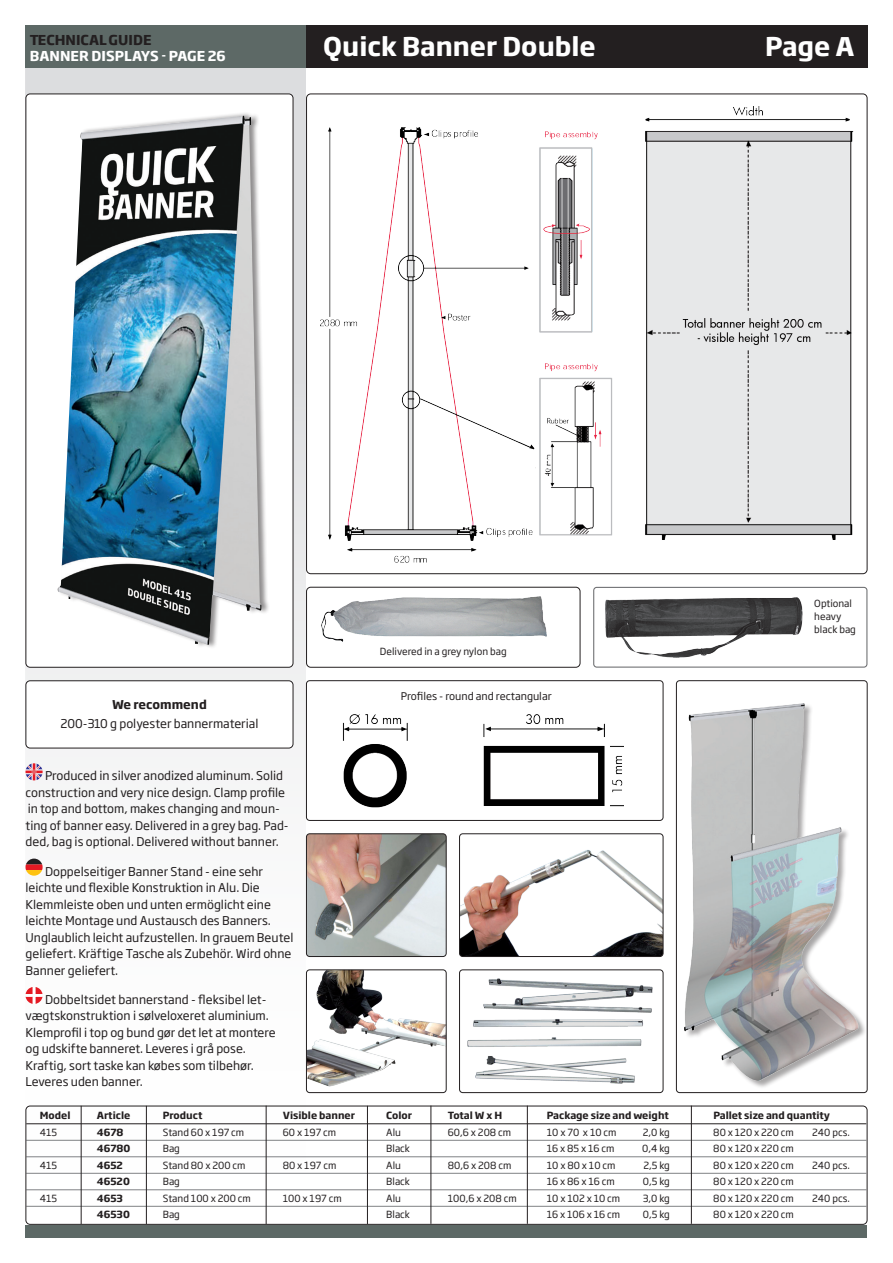
<style>
.page{position:relative;width:893px;height:1263px;background:#fff}
.page>*{position:absolute;margin:0;border:0;box-sizing:border-box;transform-origin:0 0}
.t1{font:700 25.5px "Soho Gothic Pro";color:#fff}
.t2{font:700 13.5px "Soho Gothic Pro";letter-spacing:.005em;color:#fff}
.t3{font:700 13.5px "Soho Gothic Pro";letter-spacing:.005em;color:#231f20}
.t4{font:12px/16.5px "Soho Gothic Pro";color:#231f20}
.t5{font:700 12px "Soho Gothic Pro";color:#231f20}
.t6{font:10.5px "Soho Gothic Pro";color:#231f20}
.t7{font:9.75px/12.8px "Soho Gothic Pro";color:#231f20}
.t8{font:700 9.75px "Soho Gothic Pro";color:#231f20}
</style>
<div class="page">
<div style="left:306px;top:26px;width:561px;height:42px;background:#231f20"></div>
<div style="left:26px;top:26px;width:280px;height:42px;background:#5d6966"></div>
<div style="left:26px;top:68px;width:280px;height:1157px;background:linear-gradient(to bottom,#d6d8da,#fff)"></div>
<div style="left:26px;top:1225px;width:841px;height:12px;background:#5d6966"></div>
<img style="left:306px;top:970px;width:140px;height:116px">
<div style="left:306px;top:969px;width:140px;height:124px;border:1px solid #231f20;border-radius:3px"></div>
<div style="left:306px;top:680px;width:357px;height:141px;border:1px solid #231f20;border-radius:3px"></div>
<img style="left:306px;top:834px;width:140px;height:122px">
<div style="left:306px;top:833px;width:140px;height:124px;border:1px solid #231f20;border-radius:3px"></div>
<div style="left:26px;top:94px;width:267px;height:573px;background:#fff;border-radius:4px"></div>
<div style="left:26px;top:94px;width:267px;height:574px;border:1px solid #231f20;border-radius:4px"></div>
<svg style="left:26px;top:763px;width:17px;height:17px"></svg>
<svg style="left:26px;top:858px;width:17px;height:18px"></svg>
<svg style="left:26px;top:987px;width:17px;height:17px"></svg>
<img style="left:320px;top:106px;width:534px;height:456px">
<img style="left:685px;top:704px;width:173px;height:376px">
<div style="left:676px;top:680px;width:191px;height:413px;border:1px solid #231f20;border-radius:3px"></div>
<img style="left:459px;top:850px;width:204px;height:106px">
<div style="left:459px;top:833px;width:204px;height:124px;border:1px solid #231f20;border-radius:3px"></div>
<img style="left:468px;top:979px;width:185px;height:104px">
<div style="left:459px;top:969px;width:204px;height:124px;border:1px solid #231f20;border-radius:3px"></div>
<img style="left:342px;top:714px;width:281px;height:94px">
<div style="left:57px;top:111px;width:213px;height:538px;background:#231f20;opacity:.5"></div>
<img style="left:57px;top:115px;width:204px;height:530px">
<img style="left:605px;top:597px;width:197px;height:60px">
<div style="left:593px;top:587px;width:274px;height:81px;border:1px solid #6c6d70;border-radius:3px"></div>
<img style="left:322px;top:597px;width:224px;height:44px">
<div style="left:306px;top:587px;width:274px;height:81px;border:1px solid #231f20;border-radius:4px"></div>
<div style="left:26px;top:681px;width:267px;height:67px;background:#fff;border-radius:4px"></div>
<div style="left:26px;top:680px;width:267px;height:68px;border:1px solid #231f20;border-radius:4px"></div>
<hr style="left:26px;top:1123px;width:840px;height:1px;background:#231f20">
<hr style="left:26px;top:1140px;width:840px;height:1px;background:#808285">
<hr style="left:26px;top:1156px;width:840px;height:1px;background:#808285">
<hr style="left:26px;top:1173px;width:840px;height:1px;background:#808285">
<hr style="left:26px;top:1189px;width:840px;height:1px;background:#808285">
<hr style="left:26px;top:1206px;width:840px;height:1px;background:#808285">
<div style="left:26px;top:1106px;width:841px;height:119px;border:1px solid #231f20;border-radius:4px"></div>
<hr style="left:146px;top:1106px;width:1px;height:118px;background:#231f20">
<hr style="left:81px;top:1106px;width:1px;height:118px;background:#231f20">
<hr style="left:266px;top:1106px;width:1px;height:118px;background:#231f20">
<hr style="left:367px;top:1106px;width:1px;height:118px;background:#231f20">
<hr style="left:431px;top:1106px;width:1px;height:118px;background:#231f20">
<hr style="left:527px;top:1106px;width:1px;height:118px;background:#231f20">
<hr style="left:691px;top:1106px;width:1px;height:118px;background:#231f20">
<p class="t3" style="left:30px;top:29px;width:123px">TECHNICAL GUIDE</p>
<p class="t2" style="left:30px;top:45px;width:197px">BANNER DISPLAYS - PAGE 26</p>
<p class="t1" style="left:323px;top:27px;width:274px">Quick Banner Double</p>
<p class="t1" style="left:765px;top:27px;width:91px">Page A</p>
<p class="t5" style="left:112px;top:695px;width:96px">We recommend</p>
<p class="t4" style="left:60px;top:715px;width:199px">200-310 g polyester bannermaterial</p>
<p class="t4" style="left:26px;top:767px;width:265px;text-indent:20px">Produced in silver anodized aluminum. Solid construction and very nice design. Clamp profile in top and bottom, makes changing and moun&shy;ting of banner easy. Delivered in a grey bag. Pad&shy;ded, bag is optional. Delivered without banner.</p>
<p class="t4" style="left:26px;top:862px;width:269px;text-indent:20px">Doppelseitiger Banner Stand - eine sehr leichte und flexible Konstruktion in Alu. Die Klemmleiste oben und unten ermöglicht eine leichte Montage und Austausch des Banners.<br>Unglaublich leicht aufzustellen. In grauem Beutel geliefert. Kräftige Tasche als Zubehör. Wird ohne Banner geliefert.</p>
<p class="t4" style="left:26px;top:990px;width:252px;text-indent:20px">Dobbeltsidet bannerstand - fleksibel let&shy;vægtskonstruktion i sølveloxeret aluminium.<br>Klemprofil i top og bund gør det let at montere og udskifte banneret. Leveres i grå pose.<br>Kraftig, sort taske kan købes som tilbehør.<br>Leveres uden banner.</p>
<p class="t7" style="left:380px;top:645px;width:128px">Delivered in a grey nylon bag</p>
<p class="t6" style="left:401px;top:688px;width:152px">Profiles - round and rectangular</p>
<p class="t7" style="left:814px;top:597px;width:43px">Optional heavy black bag</p>
<p class="t8" style="left:40px;top:1108px;width:32px">Model</p>
<p class="t8" style="left:97px;top:1108px;width:35px">Article</p>
<p class="t8" style="left:163px;top:1108px;width:41px">Product</p>
<p class="t8" style="left:283px;top:1108px;width:74px">Visible banner</p>
<p class="t8" style="left:386px;top:1108px;width:27px">Color</p>
<p class="t8" style="left:448px;top:1108px;width:56px">Total W x H</p>
<p class="t8" style="left:547px;top:1108px;width:123px">Package size and weight</p>
<p class="t8" style="left:713px;top:1108px;width:118px">Pallet size and quantity</p>
<p class="t7" style="left:40px;top:1125px;width:19px">415</p>
<p class="t8" style="left:97px;top:1124px;width:28px">4678</p>
<p class="t7" style="left:163px;top:1125px;width:83px">Stand 60 x 197 cm</p>
<p class="t7" style="left:283px;top:1125px;width:55px">60 x 197 cm</p>
<p class="t7" style="left:386px;top:1125px;width:16px">Alu</p>
<p class="t7" style="left:448px;top:1125px;width:65px">60,6 x 208 cm</p>
<p class="t7" style="left:547px;top:1125px;width:71px">10 x 70 x 10 cm</p>
<p class="t7" style="left:643px;top:1125px;width:28px">2,0 kg</p>
<p class="t7" style="left:713px;top:1125px;width:82px">80 x 120 x 220 cm</p>
<p class="t7" style="left:812px;top:1125px;width:39px">240 pcs.</p>
<p class="t8" style="left:97px;top:1141px;width:35px">46780</p>
<p class="t7" style="left:163px;top:1142px;width:19px">Bag</p>
<p class="t7" style="left:386px;top:1142px;width:25px">Black</p>
<p class="t7" style="left:547px;top:1142px;width:69px">16 x 85 x 16 cm</p>
<p class="t7" style="left:642px;top:1142px;width:29px">0,4 kg</p>
<p class="t7" style="left:713px;top:1142px;width:82px">80 x 120 x 220 cm</p>
<p class="t7" style="left:40px;top:1158px;width:19px">415</p>
<p class="t8" style="left:97px;top:1157px;width:28px">4652</p>
<p class="t7" style="left:163px;top:1158px;width:84px">Stand 80 x 200 cm</p>
<p class="t7" style="left:283px;top:1158px;width:55px">80 x 197 cm</p>
<p class="t7" style="left:386px;top:1158px;width:16px">Alu</p>
<p class="t7" style="left:448px;top:1158px;width:65px">80,6 x 208 cm</p>
<p class="t7" style="left:547px;top:1158px;width:70px">10 x 80 x 10 cm</p>
<p class="t7" style="left:643px;top:1158px;width:28px">2,5 kg</p>
<p class="t7" style="left:713px;top:1158px;width:82px">80 x 120 x 220 cm</p>
<p class="t7" style="left:812px;top:1158px;width:39px">240 pcs.</p>
<p class="t8" style="left:97px;top:1174px;width:35px">46520</p>
<p class="t7" style="left:163px;top:1175px;width:19px">Bag</p>
<p class="t7" style="left:386px;top:1175px;width:25px">Black</p>
<p class="t7" style="left:547px;top:1175px;width:70px">16 x 86 x 16 cm</p>
<p class="t7" style="left:643px;top:1175px;width:28px">0,5 kg</p>
<p class="t7" style="left:713px;top:1175px;width:82px">80 x 120 x 220 cm</p>
<p class="t7" style="left:40px;top:1191px;width:19px">415</p>
<p class="t8" style="left:97px;top:1190px;width:28px">4653</p>
<p class="t7" style="left:163px;top:1191px;width:90px">Stand 100 x 200 cm</p>
<p class="t7" style="left:283px;top:1191px;width:60px">100 x 197 cm</p>
<p class="t7" style="left:386px;top:1191px;width:16px">Alu</p>
<p class="t7" style="left:448px;top:1191px;width:70px">100,6 x 208 cm</p>
<p class="t7" style="left:547px;top:1191px;width:75px">10 x 102 x 10 cm</p>
<p class="t7" style="left:643px;top:1191px;width:29px">3,0 kg</p>
<p class="t7" style="left:713px;top:1191px;width:82px">80 x 120 x 220 cm</p>
<p class="t7" style="left:812px;top:1191px;width:39px">240 pcs.</p>
<p class="t8" style="left:97px;top:1207px;width:35px">46530</p>
<p class="t7" style="left:163px;top:1208px;width:19px">Bag</p>
<p class="t7" style="left:386px;top:1208px;width:25px">Black</p>
<p class="t7" style="left:547px;top:1208px;width:75px">16 x 106 x 16 cm</p>
<p class="t7" style="left:643px;top:1208px;width:28px">0,5 kg</p>
<p class="t7" style="left:713px;top:1208px;width:82px">80 x 120 x 220 cm</p>
</div>
